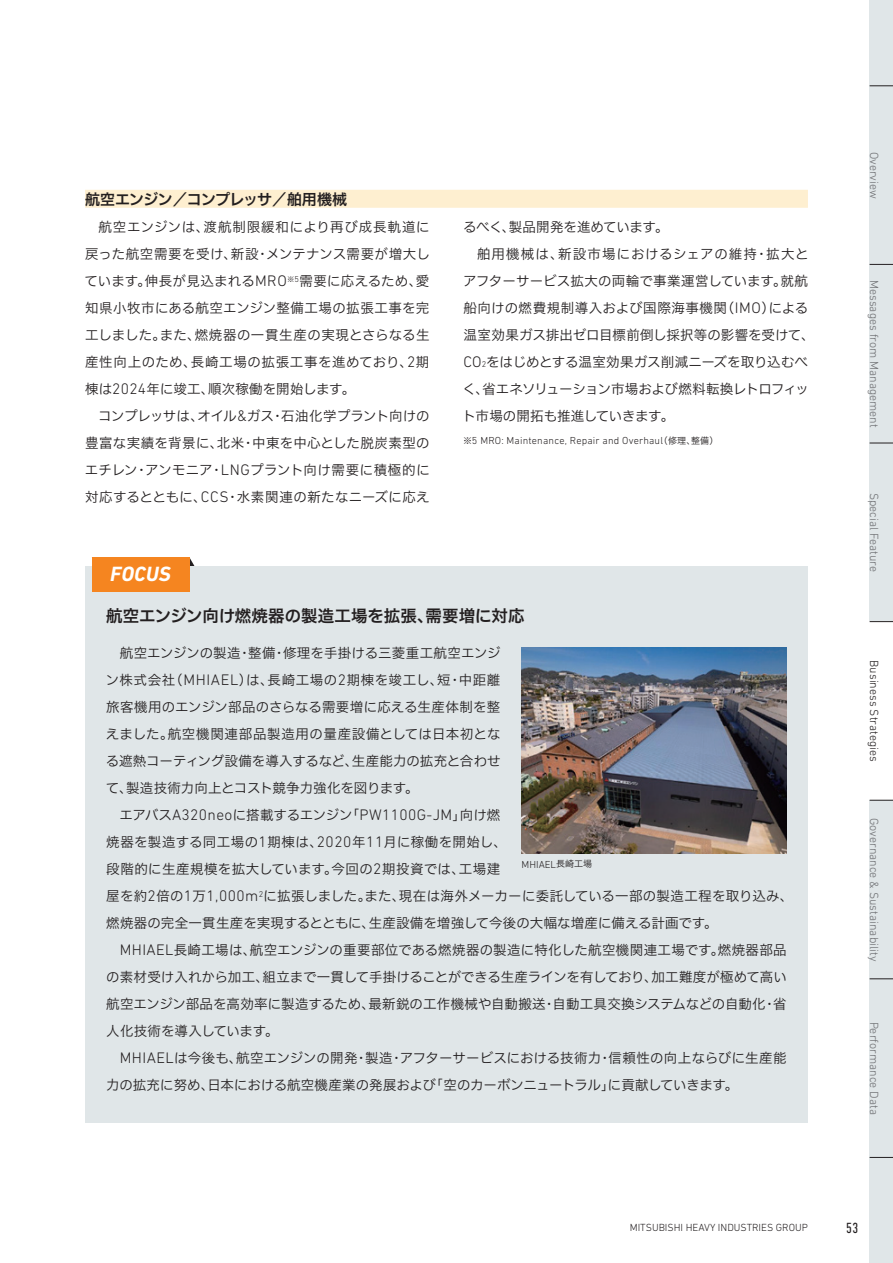
<style>
.page{position:relative;width:893px;height:1263px;background:#fff}
.page>*{position:absolute;margin:0;border:0;box-sizing:border-box;transform-origin:0 0}
.t1{font:italic 700 21px "DIN Next LT Pro";color:#fff}
.t2{font:16.5px "Hiragino UD Sans F Std N W6";letter-spacing:-.005em;color:#231f20}
.t3{font:15px "Hiragino UD Sans F Std N W6";letter-spacing:-.04em;color:#231f20}
.t4{font:condensed 15px "DIN Next LT Pro";color:#231f20}
.t5{font:13.5px/27px "Hiragino UD Sans F Std N W3";letter-spacing:.005em;color:#231f20;text-align:justify}
.t6{font:13.5px "Hiragino UD Sans F Std N W3";letter-spacing:.04em;color:#231f20}
.t7{font:13.5px "Hiragino UD Sans F Std N W3";letter-spacing:-.03em;color:#231f20}
.t8{font:13.5px "Hiragino UD Sans F Std N W3";letter-spacing:.08em;color:#231f20}
.t9{font:13.5px "Hiragino UD Sans F Std N W3";letter-spacing:-.015em;color:#231f20}
.t10{font:300 12px "DIN Next LT Pro";color:#6c6d70}
.t11{font:300 12px "DIN Next LT Pro";color:#231f20}
.t12{font:300 10.5px "DIN Next LT Pro";color:#231f20}
.t13{font:300 10.35px "DIN Next LT Pro";letter-spacing:.015em;color:#231f20}
.s1{font-family:"DIN Next LT Pro";font-weight:300;font-size:15.45px}
.s2{font-family:"DIN Next LT Pro";font-weight:300;font-size:8.55px}
.s3{font-family:"Hiragino UD Sans F Std N W3";font-weight:400;font-size:9px}
</style>
<div class="page">
<div style="left:85px;top:190px;width:723px;height:18px;background:#feefd0"></div>
<svg style="left:189px;top:557px;width:6px;height:9px"></svg>
<div style="left:85px;top:566px;width:723px;height:557px;background:#e0e6e8"></div>
<div style="left:92px;top:557px;width:97px;height:34px;background:#f58520"></div>
<img style="left:522px;top:647px;width:265px;height:206px">
<div style="left:870px;top:0;width:23px;height:1263px;background:#e0e6e8"></div>
<div style="left:870px;top:621px;width:23px;height:179px;background:#fff"></div>
<svg style="left:870px;top:86px;width:23px;height:1px"></svg>
<svg style="left:870px;top:1157px;width:23px;height:1px"></svg>
<svg style="left:870px;top:800px;width:23px;height:1px"></svg>
<svg style="left:870px;top:621px;width:23px;height:1px"></svg>
<svg style="left:870px;top:978px;width:23px;height:1px"></svg>
<svg style="left:870px;top:443px;width:23px;height:1px"></svg>
<svg style="left:870px;top:264px;width:23px;height:1px"></svg>
<p class="t3" style="left:85px;top:187px;width:264px">航空エンジン／コンプレッサ／舶用機械</p>
<p class="t5" style="left:85px;top:212px;width:347px;text-indent:14px">航空エンジンは、渡航制限緩和により再び成長軌道に戻った航空需要を受け、新設・メンテナンス需要が増大しています。伸長が見込まれる<span class="s1">MRO</span><sup>※</sup><sup>5</sup>需要に応えるため、愛知県小牧市にある航空エンジン整備工場の拡張工事を完工しました。また、燃焼器の一貫生産の実現とさらなる生産性向上のため、長崎工場の拡張工事を進めており、<span class="s1">2</span>期棟は<span class="s1">2024</span>年に竣工、順次稼働を開始します。</p>
<p class="t5" style="left:85px;top:401px;width:347px;text-indent:13px">コンプレッサは、オイル<span class="s1">&amp;</span>ガス・石油化学プラント向けの豊富な実績を背景に、北米・中東を中心とした脱炭素型のエチレン・アンモニア・<span class="s1">LNG</span>プラント向け需要に積極的に対応するとともに、<span class="s1">CCS</span>・水素関連の新たなニーズに応え</p>
<p class="t5" style="left:463px;top:212px;width:207px">るべく、製品開発を進めています。</p>
<p class="t8" style="left:477px;top:243px;width:333px">舶用機械は、新設市場におけるシェアの維持・拡大と</p>
<p class="t5" style="left:463px;top:266px;width:346px">アフターサービス拡大の両輪で事業運営しています。就航</p>
<p class="t6" style="left:463px;top:297px;width:346px">船向けの燃費規制導入および国際海事機関（<span class="s1">IMO</span>）による</p>
<p class="t5" style="left:463px;top:320px;width:353px">温室効果ガス排出ゼロ目標前倒し採択等の影響を受けて、</p>
<p class="t5" style="left:463px;top:347px;width:346px"><span class="s1">CO</span><span class="s2">2</span>をはじめとする温室効果ガス削減ニーズを取り込むべ</p>
<p class="t7" style="left:463px;top:378px;width:348px">く、省エネソリューション市場および燃料転換レトロフィッ</p>
<p class="t9" style="left:462px;top:405px;width:213px">ト市場の開拓も推進していきます。</p>
<p class="t13" style="left:463px;top:435px;width:257px"><span class="s3">※</span>5 MRO: Maintenance, Repair and Overhaul<span class="s3">（修理、整備）</span></p>
<h1 class="t1" style="left:110px;top:562px;width:62px">FOCUS</h1>
<p class="t2" style="left:106px;top:603px;width:420px">航空エンジン向け燃焼器の製造工場を拡張、需要増に対応</p>
<p class="t5" style="left:106px;top:638px;width:396px;text-indent:14px">航空エンジンの製造・整備・修理を手掛ける三菱重工航空エンジン株式会社（<span class="s1">MHIAEL</span>）は、長崎工場の<span class="s1">2</span>期棟を竣工し、短・中距離旅客機用のエンジン部品のさらなる需要増に応える生産体制を整えました。航空機関連部品製造用の量産設備としては日本初となる遮熱コーティング設備を導入するなど、生産能力の拡充と合わせて、製造技術力向上とコスト競争力強化を図ります。</p>
<p class="t5" style="left:106px;top:800px;width:689px;text-align:left;text-indent:13px">エアバス<span class="s1">A320neo</span>に搭載するエンジン「<span class="s1">PW1100G-JM</span>」向け燃<br>焼器を製造する同工場の<span class="s1">1</span>期棟は、<span class="s1">2020</span>年<span class="s1">11</span>月に稼働を開始し、<br>段階的に生産規模を拡大しています。今回の<span class="s1">2</span>期投資では、工場建<br>屋を約<span class="s1">2</span>倍の<span class="s1">1</span>万<span class="s1">1,000m</span><sup>2</sup>に拡張しました。また、現在は海外メーカーに委託している一部の製造工程を取り込み、燃焼器の完全一貫生産を実現するとともに、生産設備を増強して今後の大幅な増産に備える計画です。</p>
<p class="t5" style="left:106px;top:935px;width:682px;text-indent:14px"><span class="s1">MHIAEL</span>長崎工場は、航空エンジンの重要部位である燃焼器の製造に特化した航空機関連工場です。燃焼器部品の素材受け入れから加工、組立まで一貫して手掛けることができる生産ラインを有しており、加工難度が極めて高い航空エンジン部品を高効率に製造するため、最新鋭の工作機械や自動搬送・自動工具交換システムなどの自動化・省人化技術を導入しています。</p>
<p class="t5" style="left:106px;top:1043px;width:682px;text-indent:14px"><span class="s1">MHIAEL</span>は今後も、航空エンジンの開発・製造・アフターサービスにおける技術力・信頼性の向上ならびに生産能力の拡充に努め、日本における航空機産業の発展および「空のカーボンニュートラル」に貢献していきます。</p>
<p class="t13" style="left:522px;top:858px;width:72px">MHIAEL<span class="s3">長崎工場</span></p>
<p class="t10" style="left:881px;top:152px;width:49px;rotate:90deg">Overview</p>
<p class="t10" style="left:881px;top:280px;width:149px;rotate:90deg">Messages from Management</p>
<p class="t10" style="left:881px;top:493px;width:81px;rotate:90deg">Special Feature</p>
<p class="t11" style="left:881px;top:660px;width:103px;rotate:90deg">Business Strategies</p>
<p class="t10" style="left:881px;top:818px;width:145px;rotate:90deg">Governance &amp; Sustainability</p>
<p class="t10" style="left:881px;top:1021px;width:95px;rotate:90deg">Performance Data</p>
<p class="t12" style="left:630px;top:1222px;width:180px">MITSUBISHI HEAVY INDUSTRIES GROUP</p>
<p class="t4" style="left:846px;top:1219px;width:14px">53</p>
</div>
